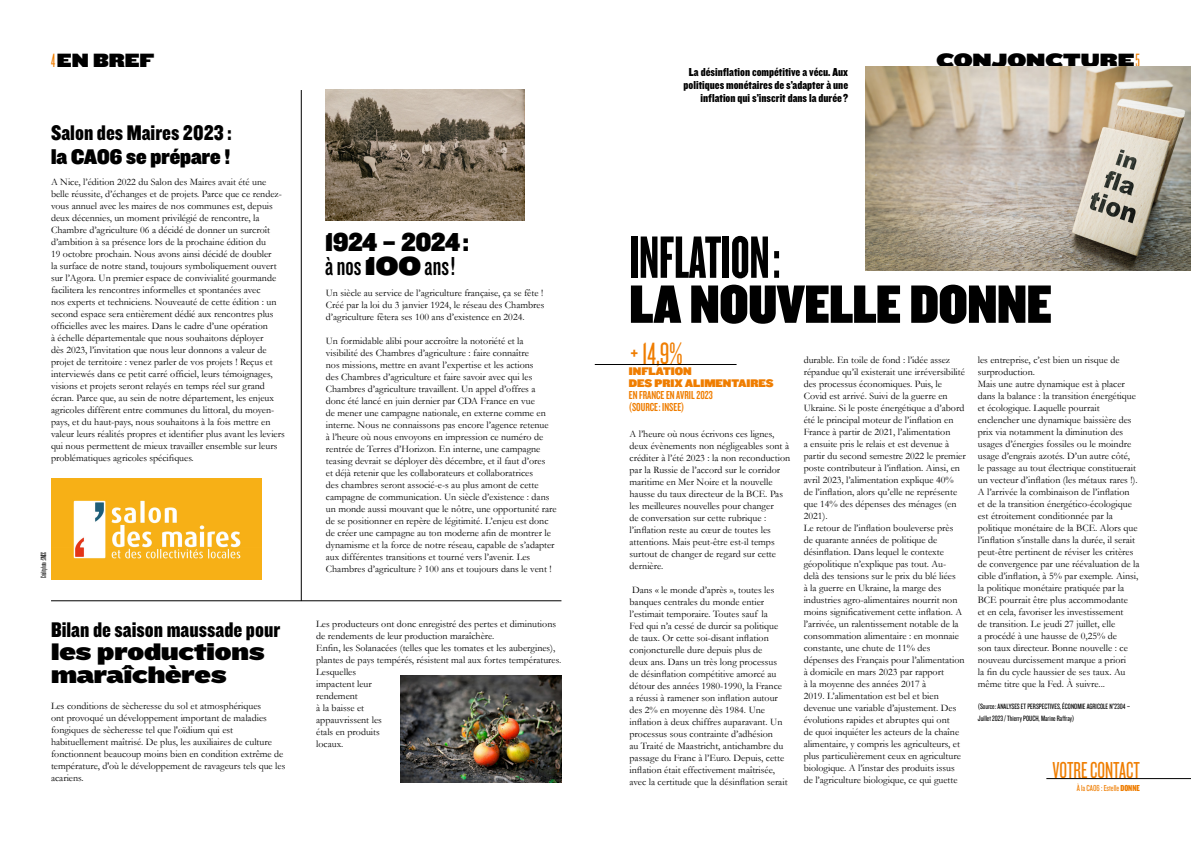
<style>
.page{position:relative;width:1191px;height:842px;background:#fff}
.page>*{position:absolute;margin:0;border:0;box-sizing:border-box;transform-origin:0 0}
.t1{font:62px "Knockout HTF67 Full Bantamwt";color:#000}
.t2{font:56px "Knockout HTF90 Ultmt Welterwt";color:#000}
.t3{font:32px "Knockout HTF27 Junior Bantamwt";color:#ef7d00}
.t4{font:27px "Knockout HTF48 Featherweight";color:#000}
.t5{font:27px "Knockout HTF91 Ultmt Middlewt";letter-spacing:-.005em;color:#000}
.t6{font:24px/23px "Knockout HTF94 Ultmt Sumo";color:#000}
.t7{font:24px "Knockout HTF27 Junior Bantamwt";color:#ef7d00}
.t8{font:22px "Knockout HTF70 Full Welterwt";color:#000}
.t9{font:22px "Knockout HTF91 Ultmt Middlewt";color:#000}
.t10{font:20px "Knockout HTF94 Ultmt Sumo";color:#000}
.t11{font:20px "Knockout HTF93 Ultmt Heviwt";color:#000}
.t12{font:12px/13px "Knockout HTF70 Full Welterwt";color:#000;text-align:right}
.t13{font:12px/12px "Knockout HTF48 Featherweight";color:#ef7d00}
.t14{font:11.5px/12px "Knockout HTF92 Ultmt Cruiserwt";color:#ef7d00}
.t15{font:10px/12px "Garamond";color:#000}
.t16{font:9px "Knockout HTF28 Junior Featherwt";color:#ef7d00}
.t17{font:8px/12px "Knockout HTF28 Junior Featherwt";color:#000}
.t18{font:8px "Knockout HTF26 Junior Flyweight";color:#000}
.s1{font-family:"Knockout HTF26 Junior Flyweight";color:#ef7d00}
.s2{font-family:"Knockout HTF94 Ultmt Sumo"}
.s3{font-family:"Knockout HTF69 Full Liteweight"}
</style>
<div class="page">
<hr style="left:301px;top:90px;width:1px;height:511px;background:#000">
<img style="left:865px;top:67px;width:326px;height:204px">
<hr style="left:1046px;top:778px;width:145px;height:1px;background:#000">
<hr style="left:595px;top:364px;width:141px;height:1px;background:#000">
<img style="left:51px;top:478px;width:210px;height:101px">
<img style="left:325px;top:90px;width:200px;height:131px">
<hr style="left:51px;top:600px;width:510px;height:1px;background:#000">
<img style="left:401px;top:676px;width:160px;height:107px">
<h3 class="t11" style="left:51px;top:49px;width:105px"><span class="s1">4</span> EN BREF</h3>
<h3 class="t10" style="left:936px;top:49px;width:205px">CONJONCTURE<span class="s1">5</span></h3>
<p class="t12" style="left:683px;top:66px;width:166px">La désinflation compétitive a vécu. Aux politiques monétaires de s’adapter à une inflation qui s’inscrit dans la durée ?</p>
<h3 class="t8" style="left:51px;top:121px;width:182px">Salon des Maires 2023 :</h3>
<h3 class="t9" style="left:51px;top:144px;width:180px">la CA06 se prépare !</h3>
<p class="t15" style="left:51px;top:176px;width:235px">A Nice, l’édition 2022 du Salon des Maires avait été une belle réussite, d’échanges et de projets. Parce que ce rendez&shy;vous annuel avec les maires de nos communes est, depuis deux décennies, un moment privilégié de rencontre, la Chambre d’agriculture 06 a décidé de donner un surcroît d’ambition à sa présence lors de la prochaine édition du<br>19 octobre prochain. Nous avons ainsi décidé de doubler<br>la surface de notre stand, toujours symboliquement ouvert sur l’Agora. Un premier espace de convivialité gourmande facilitera les rencontres informelles et spontanées avec<br>nos experts et techniciens. Nouveauté de cette édition : un second espace sera entièrement dédié aux rencontres plus officielles avec les maires. Dans le cadre d’une opération<br>à échelle départementale que nous souhaitons déployer<br>dès 2023, l’invitation que nous leur donnons a valeur de projet de territoire : venez parler de vos projets ! Reçus et interviewés dans ce petit carré officiel, leurs témoignages, visions et projets seront relayés en temps réel sur grand écran. Parce que, au sein de notre département, les enjeux agricoles diffèrent entre communes du littoral, du moyen&shy;pays, et du haut-pays, nous souhaitons à la fois mettre en valeur leurs réalités propres et identifier plus avant les leviers qui nous permettent de mieux travailler ensemble sur leurs problématiques agricoles spécifiques.</p>
<p class="t18" style="left:40px;top:578px;width:28px;rotate:-90deg">Crédit photo : SMCC</p>
<h3 class="t8" style="left:51px;top:618px;width:231px">Bilan de saison maussade pour</h3>
<h3 class="t6" style="left:51px;top:641px;width:215px">les productions maraîchères</h3>
<p class="t15" style="left:51px;top:700px;width:236px">Les conditions de sècheresse du sol et atmosphériques<br>ont provoqué un développement important de maladies fongiques de sècheresse tel que l'oïdium qui est habituellement maîtrisé. De plus, les auxiliaires de culture fonctionnent beaucoup moins bien en condition extrême de température, d'où le développement de ravageurs tels que les acariens.</p>
<h3 class="t5" style="left:325px;top:227px;width:145px">1924 – 2024 :</h3>
<h3 class="t4" style="left:325px;top:253px;width:132px">à nos <span class="s2">100</span> ans !</h3>
<p class="t15" style="left:326px;top:286px;width:220px;text-align:justify">Un siècle au service de l’agriculture française, ça se fête !<br>Créé par la loi du 3 janvier 1924, le réseau des Chambres d’agriculture fêtera ses 100 ans d’existence en 2024.</p>
<p class="t15" style="left:326px;top:334px;width:232px">Un formidable alibi pour accroître la notoriété et la visibilité des Chambres d’agriculture : faire connaître<br>nos missions, mettre en avant l’expertise et les actions<br>des Chambres d’agriculture et faire savoir avec qui les Chambres d’agriculture travaillent. Un appel d’offres a donc été lancé en juin dernier par CDA France en vue<br>de mener une campagne nationale, en externe comme en interne. Nous ne connaissons pas encore l’agence retenue<br>à l’heure où nous envoyons en impression ce numéro de rentrée de Terres d’Horizon. En interne, une campagne teasing devrait se déployer dès décembre, et il faut d’ores<br>et déjà retenir que les collaborateurs et collaboratrices<br>des chambres seront associé-e-s au plus amont de cette campagne de communication. Un siècle d’existence : dans un monde aussi mouvant que le nôtre, une opportunité rare de se positionner en repère de légitimité. L’enjeu est donc de créer une campagne au ton moderne afin de montrer le dynamisme et la force de notre réseau, capable de s’adapter aux différentes transitions et tourné vers l’avenir. Les Chambres d’agriculture ? 100 ans et toujours dans le vent !</p>
<p class="t15" style="left:316px;top:617px;width:246px">Les producteurs ont donc enregistré des pertes et diminutions de rendements de leur production maraîchère.<br>Enfin, les Solanacées (telles que les tomates et les aubergines), plantes de pays tempérés, résistent mal aux fortes températures.<br>Lesquelles<br>impactent leur<br>rendement<br>à la baisse et<br>appauvrissent les<br>étals en produits<br>locaux.</p>
<h1 class="t1" style="left:629px;top:226px;width:152px">INFLATION :</h1>
<h2 class="t2" style="left:629px;top:274px;width:423px">LA NOUVELLE DONNE</h2>
<h3 class="t3" style="left:630px;top:338px;width:54px">+ 14,9%</h3>
<p class="t14" style="left:629px;top:366px;width:146px">INFLATION<br>DES PRIX ALIMENTAIRES</p>
<p class="t13" style="left:629px;top:390px;width:85px">EN FRANCE EN AVRIL 2023 (SOURCE : INSEE)</p>
<p class="t15" style="left:629px;top:427px;width:162px">A l’heure où nous écrivons ces lignes, deux évènements non négligeables sont à créditer à l’été 2023 : la non reconduction par la Russie de l’accord sur le corridor maritime en Mer Noire et la nouvelle hausse du taux directeur de la BCE. Pas les meilleures nouvelles pour changer<br>de conversation sur cette rubrique : l’inflation reste au cœur de toutes les attentions. Mais peut-être est-il temps surtout de changer de regard sur cette dernière.</p>
<p class="t15" style="left:629px;top:583px;width:160px">Dans « le monde d’après », toutes les banques centrales du monde entier l’estimait temporaire. Toutes sauf la<br>Fed qui n’a cessé de durcir sa politique de taux. Or cette soi-disant inflation conjoncturelle dure depuis plus de<br>deux ans. Dans un très long processus de désinflation compétitive amorcé au détour des années 1980-1990, la France a réussi à ramener son inflation autour des 2% en moyenne dès 1984. Une inflation à deux chiffres auparavant. Un processus sous contrainte d’adhésion<br>au Traité de Maastricht, antichambre du passage du Franc à l’Euro. Depuis, cette inflation était effectivement maîtrisée, avec la certitude que la désinflation serait</p>
<p class="t15" style="left:803px;top:354px;width:164px">durable. En toile de fond : l’idée assez répandue qu’il existerait une irréversibilité des processus économiques. Puis, le Covid est arrivé. Suivi de la guerre en Ukraine. Si le poste énergétique a d’abord été le principal moteur de l’inflation en France à partir de 2021, l’alimentation<br>a ensuite pris le relais et est devenue à partir du second semestre 2022 le premier poste contributeur à l’inflation. Ainsi, en avril 2023, l’alimentation explique 40%<br>de l’inflation, alors qu’elle ne représente que 14% des dépenses des ménages (en 2021).<br>Le retour de l’inflation bouleverse près<br>de quarante années de politique de désinflation. Dans lequel le contexte géopolitique n’explique pas tout. Au-<br>delà des tensions sur le prix du blé liées<br>à la guerre en Ukraine, la marge des industries agro-alimentaires nourrit non moins significativement cette inflation. A l’arrivée, un ralentissement notable de la consommation alimentaire : en monnaie constante, une chute de 11% des dépenses des Français pour l’alimentation à domicile en mars 2023 par rapport<br>à la moyenne des années 2017 à<br>2019. L’alimentation est bel et bien devenue une variable d’ajustement. Des évolutions rapides et abruptes qui ont<br>de quoi inquiéter les acteurs de la chaîne alimentaire, y compris les agriculteurs, et plus particulièrement ceux en agriculture biologique. A l’instar des produits issus de l’agriculture biologique, ce qui guette</p>
<p class="t15" style="left:977px;top:354px;width:163px">les entreprise, c’est bien un risque de surproduction.<br>Mais une autre dynamique est à placer dans la balance : la transition énergétique et écologique. Laquelle pourrait enclencher une dynamique baissière des prix via notamment la diminution des usages d’énergies fossiles ou le moindre usage d’engrais azotés. D’un autre côté,<br>le passage au tout électrique constituerait un vecteur d’inflation (les métaux rares !).<br>A l’arrivée la combinaison de l’inflation<br>et de la transition énergético-écologique est étroitement conditionnée par la politique monétaire de la BCE. Alors que l’inflation s’installe dans la durée, il serait peut-être pertinent de réviser les critères de convergence par une réévaluation de la cible d’inflation, à 5% par exemple. Ainsi, la politique monétaire pratiquée par la BCE pourrait être plus accommodante<br>et en cela, favoriser les investissement<br>de transition. Le jeudi 27 juillet, elle<br>a procédé à une hausse de 0,25% de<br>son taux directeur. Bonne nouvelle : ce nouveau durcissement marque a priori<br>la fin du cycle haussier de ses taux. Au même titre que la Fed. À suivre...</p>
<p class="t17" style="left:977px;top:700px;width:154px">(Source : ANALYSES ET PERSPECTIVES, ÉCONOMIE AGRICOLE N°2304 –<br>Juillet 2023 / Thierry POUCH, Marine Raffray)</p>
<h3 class="t7" style="left:1052px;top:759px;width:89px">VOTRE CONTACT</h3>
<p class="t16" style="left:1076px;top:783px;width:65px">À la CA06 : Estelle <span class="s3">DONNE</span></p>
</div>
